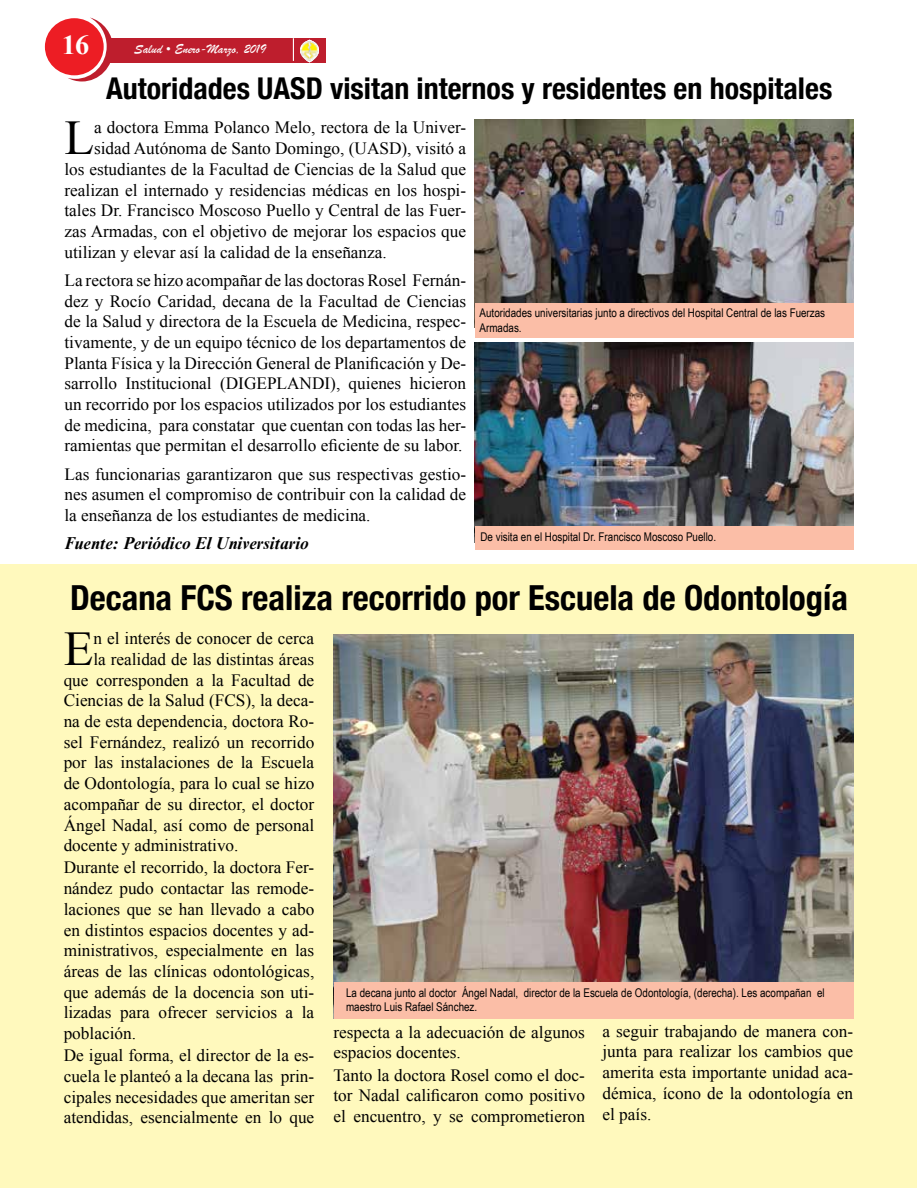
<style>
.page{position:relative;width:918px;height:1188px;background:#fff}
.page>*{position:absolute;margin:0;border:0;box-sizing:border-box;transform-origin:0 0}
.t1{font:48.45px "Times New Roman";color:#000}
.t2{font:700 condensed 34.5px "Helvetica Neue";color:#000}
.t3{font:700 condensed 30px "Helvetica Neue";color:#000}
.t4{font:700 27px "Times New Roman SF";color:#fff}
.t5{font:17.25px/20.7px "Times New Roman";color:#000;text-align:justify}
.t6{font:italic 700 17.25px "Times New Roman SF";color:#000}
.t7{font:13.5px "Brush Script";color:#fff}
.t8{font:12px/13.5px "Arial Narrow";color:#000}
</style>
<div class="page">
<svg style="left:68px;top:17px;width:45px;height:65px"></svg>
<div style="left:45px;top:18px;width:59px;height:57px;background:#ed1d24;border-radius:50%"></div>
<div style="left:108px;top:39px;width:218px;height:24px;background:#be1e2d"></div>
<svg style="left:293px;top:38px;width:1px;height:23px"></svg>
<svg style="left:300px;top:38px;width:21px;height:25px"></svg>
<img style="left:301px;top:40px;width:17px;height:22px">
<div style="left:1px;top:565px;width:916px;height:623px;background:#fff9bd"></div>
<img style="left:475px;top:343px;width:379px;height:183px">
<div style="left:475px;top:526px;width:379px;height:24px;background:#fbbea7"></div>
<img style="left:334px;top:634px;width:519px;height:385px">
<div style="left:334px;top:982px;width:520px;height:36px;background:#fbbea7"></div>
<img style="left:475px;top:119px;width:379px;height:184px">
<div style="left:475px;top:303px;width:379px;height:35px;background:#fbbea7"></div>
<h3 class="t4" style="left:62px;top:29px;width:28px">16</h3>
<p class="t7" style="left:134px;top:40px;width:133px">Salud • Enero-Marzo, 2019</p>
<h3 class="t3" style="left:106px;top:63px;width:728px">Autoridades UASD visitan internos y residentes en hospitales</h3>
<h1 class="t1" style="left:64px;top:105px;width:31px">L</h1>
<p class="t5" style="left:94px;top:117px;width:374px">a doctora Emma Polanco Melo, rectora de la Univer-</p>
<p class="t5" style="left:94px;top:138px;width:374px">sidad Autónoma de Santo Domingo, (UASD), visitó a</p>
<p class="t5" style="left:64px;top:158px;width:403px">los estudiantes de la Facultad de Ciencias de la Salud que</p>
<p class="t5" style="left:64px;top:179px;width:403px">realizan el internado y residencias médicas en los hospi-</p>
<p class="t5" style="left:64px;top:200px;width:403px">tales Dr. Francisco Moscoso Puello y Central de las Fuer-</p>
<p class="t5" style="left:64px;top:221px;width:403px">zas Armadas, con el objetivo de mejorar los espacios que</p>
<p class="t5" style="left:64px;top:241px;width:324px">utilizan y elevar así la calidad de la enseñanza.</p>
<p class="t5" style="left:64px;top:269px;width:403px">La rectora se hizo acompañar de las doctoras Rosel Fernán&shy;dez y Rocío Caridad, decana de la Facultad de Ciencias de la Salud y directora de la Escuela de Medicina, respec&shy;tivamente, y de un equipo técnico de los departamentos de Planta Física y la Dirección General de Planificación y De&shy;sarrollo Institucional (DIGEPLANDI), quienes hicieron un recorrido por los espacios utilizados por los estudiantes de medicina, para constatar que cuentan con todas las her&shy;ramientas que permitan el desarrollo eficiente de su labor.</p>
<p class="t5" style="left:64px;top:463px;width:403px">Las funcionarias garantizaron que sus respectivas gestio&shy;nes asumen el compromiso de contribuir con la calidad de la enseñanza de los estudiantes de medicina.</p>
<p class="t6" style="left:64px;top:533px;width:246px">Fuente: Periódico El Universitario</p>
<p class="t8" style="left:480px;top:305px;width:347px;line-height:14.4px">Autoridades universitarias junto a directivos del Hospital Central de las Fuerzas<br>Armadas.</p>
<p class="t8" style="left:480px;top:529px;width:237px">De visita en el Hospital Dr. Francisco Moscoso Puello.</p>
<h2 class="t2" style="left:70px;top:569px;width:780px">Decana FCS realiza recorrido por Escuela de Odontología</h2>
<h1 class="t1" style="left:64px;top:616px;width:31px">E</h1>
<p class="t5" style="left:93px;top:628px;width:222px">n el interés de conocer de cerca</p>
<p class="t5" style="left:93px;top:649px;width:222px">la realidad de las distintas áreas</p>
<p class="t5" style="left:64px;top:669px;width:252px">que corresponden a la Facultad de</p>
<p class="t5" style="left:64px;top:690px;width:252px">Ciencias de la Salud (FCS), la deca-</p>
<p class="t5" style="left:64px;top:711px;width:252px">na de esta dependencia, doctora Ro-</p>
<p class="t5" style="left:64px;top:731px;width:252px">sel Fernández, realizó un recorrido</p>
<p class="t5" style="left:64px;top:752px;width:252px">por las instalaciones de la Escuela</p>
<p class="t5" style="left:64px;top:773px;width:252px">de Odontología, para lo cual se hizo</p>
<p class="t5" style="left:64px;top:793px;width:252px">acompañar de su director, el doctor</p>
<p class="t5" style="left:64px;top:814px;width:252px">Ángel Nadal, así como de personal</p>
<p class="t5" style="left:64px;top:835px;width:176px">docente y administrativo.</p>
<p class="t5" style="left:64px;top:857px;width:252px">Durante el recorrido, la doctora Fer-</p>
<p class="t5" style="left:64px;top:878px;width:252px">nández pudo contactar las remode-</p>
<p class="t5" style="left:64px;top:898px;width:252px">laciones que se han llevado a cabo</p>
<p class="t5" style="left:64px;top:919px;width:252px">en distintos espacios docentes y ad-</p>
<p class="t5" style="left:64px;top:940px;width:252px">ministrativos, especialmente en las</p>
<p class="t5" style="left:64px;top:961px;width:252px">áreas de las clínicas odontológicas,</p>
<p class="t5" style="left:64px;top:981px;width:252px">que además de la docencia son uti-</p>
<p class="t5" style="left:64px;top:1002px;width:252px">lizadas para ofrecer servicios a la</p>
<p class="t5" style="left:64px;top:1023px;width:74px">población.</p>
<p class="t5" style="left:64px;top:1045px;width:252px">De igual forma, el director de la es-</p>
<p class="t5" style="left:64px;top:1066px;width:252px">cuela le planteó a la decana las prin-</p>
<p class="t5" style="left:64px;top:1086px;width:252px">cipales necesidades que ameritan ser</p>
<p class="t5" style="left:64px;top:1107px;width:252px">atendidas, esencialmente en lo que</p>
<p class="t8" style="left:346px;top:986px;width:480px">La decana junto al doctor Ángel Nadal, director de la Escuela de Odontología, (derecha). Les acompañan el maestro Luis Rafael Sánchez.</p>
<p class="t5" style="left:333px;top:1021px;width:253px;line-height:21.1px;text-align:left">respecta a la adecuación de algunos espacios docentes.<br>Tanto la doctora Rosel como el doc&shy;tor Nadal calificaron como positivo el encuentro, y se comprometieron</p>
<p class="t5" style="left:602px;top:1020px;width:252px">a seguir trabajando de manera con&shy;junta para realizar los cambios que amerita esta importante unidad aca&shy;démica, ícono de la odontología en el país.</p>
</div>
